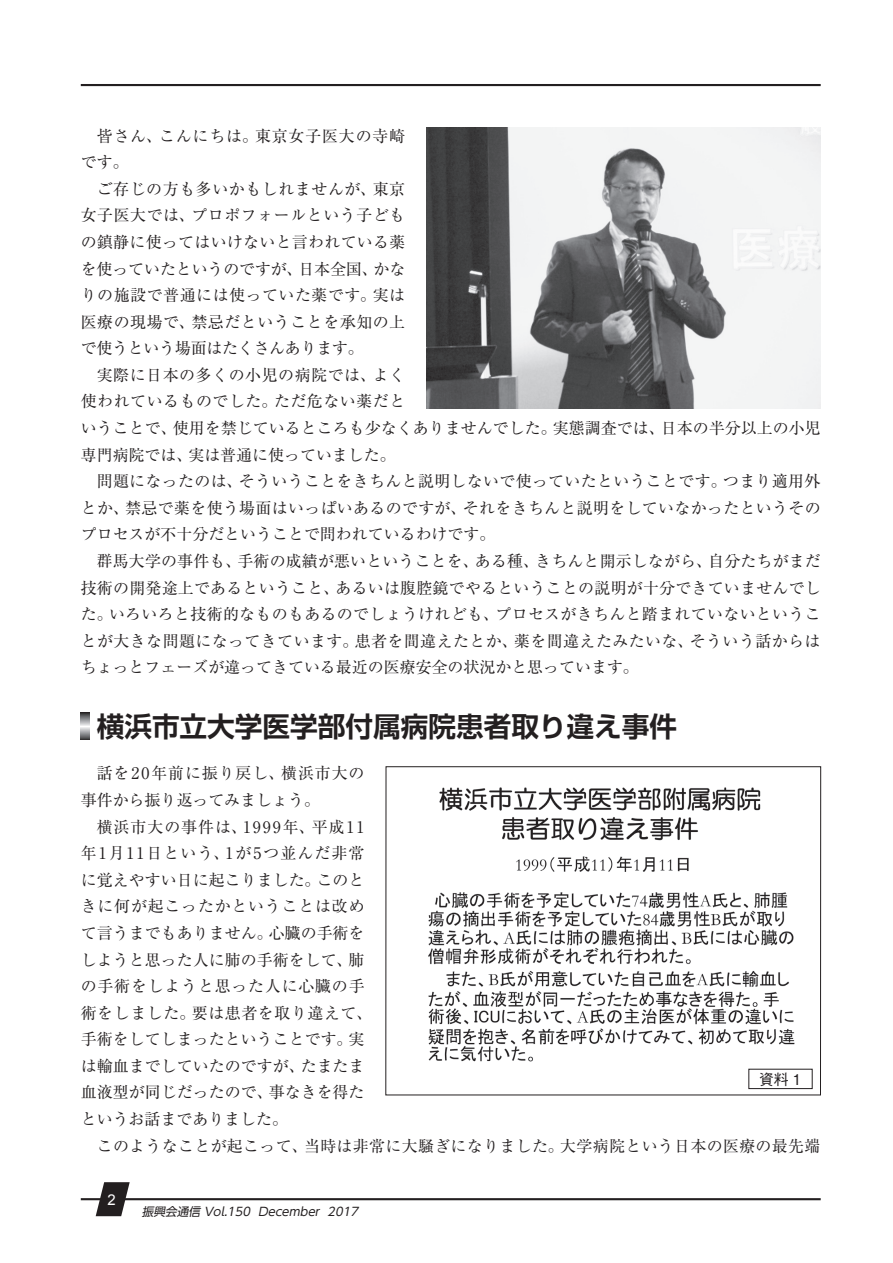
<style>
.page{position:relative;width:893px;height:1263px;background:#fff}
.page>*{position:absolute;margin:0;border:0;box-sizing:border-box;transform-origin:0 0}
.t1{font:700 27.6px "Shin Go Pro De";color:#231f20}
.t2{font:15.9px/26.5px "Ryumin Pro";letter-spacing:.005em;color:#231f20;text-align:justify}
.t3{font:15.9px/26.5px "Ryumin Pro";letter-spacing:.055em;color:#231f20}
.t4{font:500 14.85px "Gothic BBB Pro";color:#231f20}
.t5{font:14.85px "Arial";color:#fff}
.t6{font:italic 11.7px "UD Shin Go Pro";color:#231f20}
</style>
<div class="page">
<hr style="left:81px;top:84px;width:740px;height:2px;background:#231f20">
<hr style="left:81px;top:1198px;width:740px;height:2px;background:#231f20">
<svg style="left:96px;top:1182px;width:34px;height:34px"></svg>
<img style="left:428px;top:787px;width:385px;height:303px">
<div style="left:386px;top:766px;width:435px;height:329px;border:1px solid #231f20"></div>
<div style="left:749px;top:1069px;width:63px;height:19px;background:#fff"></div>
<div style="left:749px;top:1069px;width:63px;height:20px;border:1px solid #231f20"></div>
<svg style="left:81px;top:712px;width:8px;height:28px"></svg>
<img style="left:427px;top:128px;width:394px;height:280px">
<p class="t3" style="left:81px;top:121px;width:326px;text-indent:16px">皆さん、こんにちは。東京女子医大の寺崎です。</p>
<p class="t2" style="left:81px;top:174px;width:326px;text-indent:16px">ご存じの方も多いかもしれませんが、東京女子医大では、プロポフォールという子どもの鎮静に使ってはいけないと言われている薬を使っていたというのですが、日本全国、かなりの施設で普通には使っていた薬です。実は医療の現場で、禁忌だということを承知の上で使うという場面はたくさんあります。</p>
<p class="t2" style="left:81px;top:361px;width:741px;text-align:left;text-indent:16px">実際に日本の多くの小児の病院では、よく<br>使われているものでした。ただ危ない薬だと<br>いうことで、使用を禁じているところも少なくありませんでした。実態調査では、日本の半分以上の小児専門病院では、実は普通に使っていました。</p>
<p class="t2" style="left:81px;top:467px;width:741px;text-indent:16px">問題になったのは、そういうことをきちんと説明しないで使っていたということです。つまり適用外とか、禁忌で薬を使う場面はいっぱいあるのですが、それをきちんと説明をしていなかったというそのプロセスが不十分だということで問われているわけです。</p>
<p class="t2" style="left:81px;top:547px;width:741px;text-indent:16px">群馬大学の事件も、手術の成績が悪いということを、ある種、きちんと開示しながら、自分たちがまだ技術の開発途上であるということ、あるいは腹腔鏡でやるということの説明が十分できていませんでした。いろいろと技術的なものもあるのでしょうけれども、プロセスがきちんと踏まれていないということが大きな問題になってきています。患者を間違えたとか、薬を間違えたみたいな、そういう話からはちょっとフェーズが違ってきている最近の医療安全の状況かと思っています。</p>
<h1 class="t1" style="left:97px;top:703px;width:582px">横浜市立大学医学部付属病院患者取り違え事件</h1>
<p class="t3" style="left:81px;top:759px;width:285px;text-indent:16px">話を20年前に振り戻し、横浜市大の事件から振り返ってみましょう。</p>
<p class="t2" style="left:81px;top:812px;width:293px;text-align:left;text-indent:16px">横浜市大の事件は、1999年、平成11年1月11日という、1が5つ並んだ非常に覚えやすい日に起こりました。このときに何が起こったかということは改めて言うまでもありません。心臓の手術をしようと思った人に肺の手術をして、肺の手術をしようと思った人に心臓の手術をしました。要は患者を取り違えて、手術をしてしまったということです。実は輸血までしていたのですが、たまたま血液型が同じだったので、事なきを得たというお話までありました。</p>
<p class="t2" style="left:97px;top:1131px;width:725px">このようなことが起こって、当時は非常に大騒ぎになりました。大学病院という日本の医療の最先端</p>
<p class="t4" style="left:759px;top:1067px;width:44px">資料 1</p>
<p class="t5" style="left:107px;top:1189px;width:10px">2</p>
<p class="t6" style="left:142px;top:1202px;width:221px">振興会通信 Vol.150 December 2017</p>
</div>
